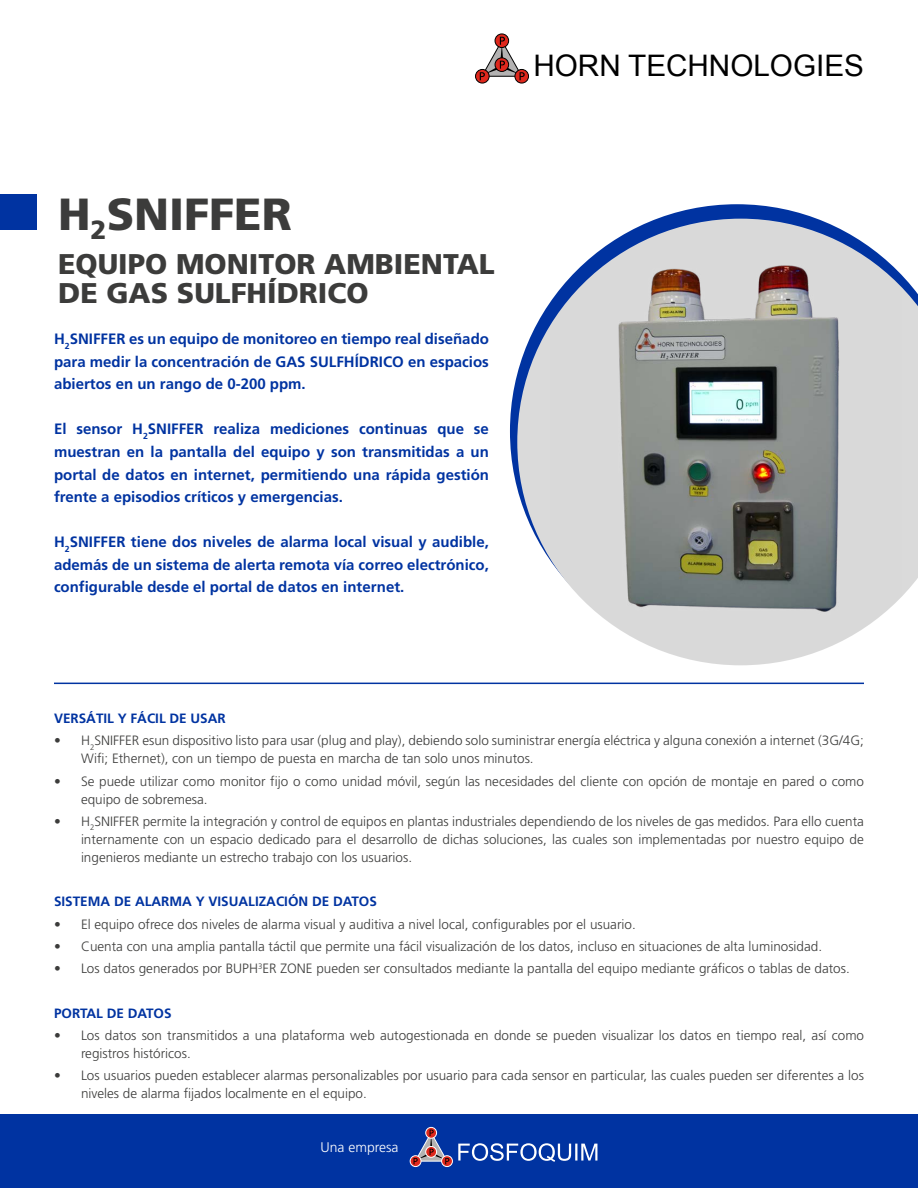
<style>
.page{position:relative;width:918px;height:1188px;background:#fff}
.page>*{position:absolute;margin:0;border:0;box-sizing:border-box;transform-origin:0 0}
.t1{font:900 45px "Frutiger";color:#3c3c3b}
.t2{font:29.7px "Arial";color:#000}
.t3{font:900 28.5px/29px "Frutiger";color:#3c3c3b}
.t4{font:700 15px/22.5px "Frutiger";color:#0033a1;text-align:justify}
.t5{font:300 13.95px "Frutiger";color:#fff}
.t6{font:300 13.5px/18px "Frutiger";color:#3c3c3b}
.t7{font:700 13.5px "Frutiger";color:#0033a1}
</style>
<div class="page">
<svg style="left:510px;top:204px;width:308px;height:283px"></svg>
<svg style="left:517px;top:219px;width:401px;height:376px;fill:#dadada"></svg>
<img style="left:550px;top:219px;width:353px;height:446px">
<div style="left:0;top:194px;width:36px;height:36px;background:#0033a1"></div>
<div style="left:495px;top:34px;width:14px;height:14px;border:1px solid #000;border-radius:50%"></div>
<svg style="left:515px;top:69px;width:14px;height:14px"></svg>
<div style="left:515px;top:69px;width:14px;height:14px;border:1px solid #000;border-radius:50%"></div>
<svg style="left:476px;top:69px;width:13px;height:14px"></svg>
<div style="left:475px;top:69px;width:14px;height:14px;border:1px solid #000;border-radius:50%"></div>
<svg style="left:480px;top:37px;width:45px;height:43px"></svg>
<div style="left:0;top:1114px;width:918px;height:74px;background:#0033a1"></div>
<div style="left:426px;top:1127px;width:11px;height:11px;border:1px solid #fff;border-radius:50%"></div>
<svg style="left:442px;top:1156px;width:10px;height:11px"></svg>
<div style="left:441px;top:1156px;width:12px;height:11px;border:1px solid #fff;border-radius:50%"></div>
<svg style="left:410px;top:1156px;width:11px;height:11px"></svg>
<div style="left:410px;top:1156px;width:11px;height:11px;border:1px solid #fff;border-radius:50%"></div>
<svg style="left:414px;top:1130px;width:35px;height:34px"></svg>
<svg style="left:458px;top:1143px;width:139px;height:19px"></svg>
<hr style="left:54px;top:683px;width:810px;height:1px;background:#0033a1">
<h2 class="t2" style="left:533px;top:46px;width:332px">HORN TECHNOLOGIES</h2>
<h1 class="t1" style="left:58px;top:187px;width:235px">H<sub>2</sub>SNIFFER</h1>
<h3 class="t3" style="left:58px;top:249px;width:438px">EQUIPO MONITOR AMBIENTAL<br>DE GAS SULFHÍDRICO</h3>
<p class="t4" style="left:54px;top:328px;width:437px">H<sub>2</sub>SNIFFER es un equipo de monitoreo en tiempo real diseñado para medir la concentración de GAS SULFHÍDRICO en espacios abiertos en un rango de 0-200 ppm.</p>
<p class="t4" style="left:54px;top:418px;width:436px">El sensor H<sub>2</sub>SNIFFER realiza mediciones continuas que se muestran en la pantalla del equipo y son transmitidas a un portal de datos en internet, permitiendo una rápida gestión frente a episodios críticos y emergencias.</p>
<p class="t4" style="left:54px;top:531px;width:436px">H<sub>2</sub>SNIFFER tiene dos niveles de alarma local visual y audible, además de un sistema de alerta remota vía correo electrónico, configurable desde el portal de datos en internet.</p>
<p class="t7" style="left:54px;top:711px;width:173px">VERSÁTIL Y FÁCIL DE USAR</p>
<p class="t6" style="left:81px;top:732px;width:784px;text-indent:-27px">• H<sub>2</sub>SNIFFER esun dispositivo listo para usar (plug and play), debiendo solo suministrar energía eléctrica y alguna conexión a internet (3G/4G;<br>Wifi; Ethernet), con un tiempo de puesta en marcha de tan solo unos minutos.</p>
<p class="t6" style="left:81px;top:772px;width:784px;text-indent:-27px">• Se puede utilizar como monitor fijo o como unidad móvil, según las necesidades del cliente con opción de montaje en pared o como equipo de sobremesa.</p>
<p class="t6" style="left:81px;top:812px;width:785px;text-align:justify;text-indent:-27px">• H<sub>2</sub>SNIFFER permite la integración y control de equipos en plantas industriales dependiendo de los niveles de gas medidos. Para ello cuenta internamente con un espacio dedicado para el desarrollo de dichas soluciones, las cuales son implementadas por nuestro equipo de ingenieros mediante un estrecho trabajo con los usuarios.</p>
<p class="t7" style="left:54px;top:894px;width:324px">SISTEMA DE ALARMA Y VISUALIZACIÓN DE DATOS</p>
<p class="t6" style="left:54px;top:915px;width:583px">• El equipo ofrece dos niveles de alarma visual y auditiva a nivel local, configurables por el usuario.</p>
<p class="t6" style="left:54px;top:937px;width:770px">• Cuenta con una amplia pantalla táctil que permite una fácil visualización de los datos, incluso en situaciones de alta luminosidad.</p>
<p class="t6" style="left:54px;top:960px;width:797px">• Los datos generados por BUPH<sup>3</sup>ER ZONE pueden ser consultados mediante la pantalla del equipo mediante gráficos o tablas de datos.</p>
<p class="t7" style="left:54px;top:1005px;width:119px">PORTAL DE DATOS</p>
<p class="t6" style="left:81px;top:1026px;width:785px;text-indent:-27px">• Los datos son transmitidos a una plataforma web autogestionada en donde se pueden visualizar los datos en tiempo real, así como registros históricos.</p>
<p class="t6" style="left:81px;top:1067px;width:784px;text-indent:-27px">• Los usuarios pueden establecer alarmas personalizables por usuario para cada sensor en particular, las cuales pueden ser diferentes a los niveles de alarma fijados localmente en el equipo.</p>
<p class="t5" style="left:321px;top:1140px;width:80px">Una empresa</p>
</div>
